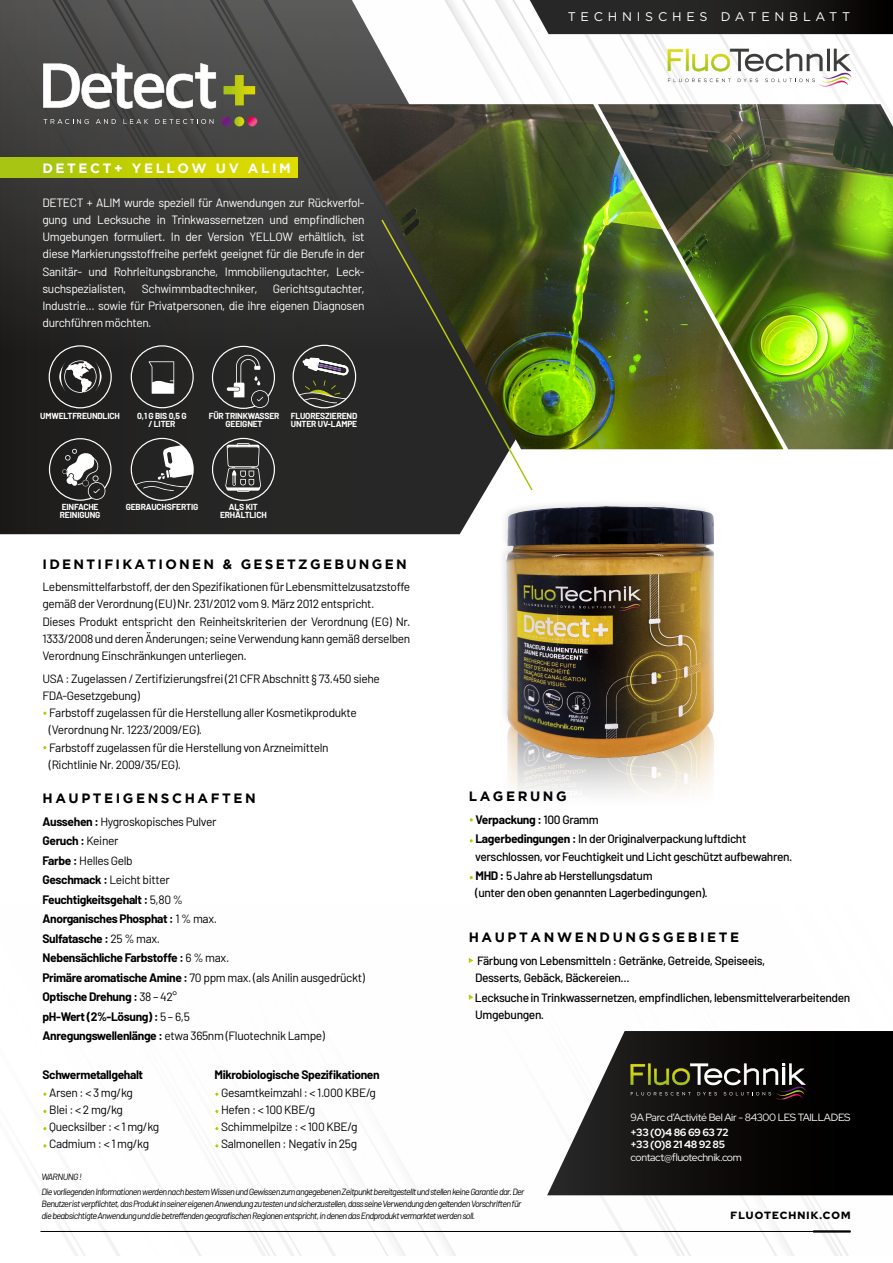
<style>
.page{position:relative;width:893px;height:1263px;background:#fff}
.page>*{position:absolute;margin:0;border:0;box-sizing:border-box;transform-origin:0 0}
.t1{font:700 13.5px "Gotham";letter-spacing:.19em;color:#000}
.t2{font:700 13.5px "Gotham";letter-spacing:.17em;color:#000}
.t3{font:700 13.5px "Gotham";letter-spacing:.19em;color:#fff}
.t4{font:12.6px "Gotham";letter-spacing:.38em;color:#fff}
.t5{font:12px/17.2px "Barlow";letter-spacing:-.03em;color:#000}
.t6{font:12px/17.2px "Barlow";letter-spacing:-.03em;color:#fff;text-align:justify}
.t7{font:700 12px/19.5px "Barlow";letter-spacing:-.03em;color:#000}
.t8{font:500 12px/19.5px "Barlow";letter-spacing:-.03em;color:#000}
.t9{font:10.5px "Red Hat Display";letter-spacing:-.03em;color:#fff}
.t10{font:700 10.5px/12.6px "Red Hat Display";letter-spacing:-.04em;color:#fff}
.t11{font:900 10.5px "Red Hat Display";letter-spacing:.11em;color:#000}
.t12{font:italic 9px/15px "Barlow";letter-spacing:-.07em;color:#000}
.t13{font:700 8.55px/8.2px "Barlow";letter-spacing:-.02em;color:#fff;text-align:center}
.s1{font-weight:400}
.s2{font-weight:700}
</style>
<div class="page">
<svg style="left:0;top:514px;width:472px;height:20px;background:#272625"></svg>
<img style="left:39px;top:761px;width:853px;height:494px">
<img style="left:0;top:0;width:892px;height:514px">
<svg style="left:43px;top:711px;width:4px;height:5px"></svg>
<svg style="left:43px;top:745px;width:4px;height:5px"></svg>
<svg style="left:224px;top:75px;width:31px;height:30px"></svg>
<svg style="left:44px;top:119px;width:45px;height:5px"></svg>
<svg style="left:96px;top:119px;width:20px;height:5px"></svg>
<svg style="left:123px;top:119px;width:25px;height:5px"></svg>
<svg style="left:155px;top:119px;width:58px;height:5px"></svg>
<svg style="left:221px;top:117px;width:36px;height:9px"></svg>
<svg style="left:43px;top:63px;width:173px;height:46px"></svg>
<div style="left:0;top:158px;width:297px;height:20px;background:linear-gradient(to right,#a2c211,#e4de00)"></div>
<svg style="left:43px;top:1092px;width:4px;height:4px"></svg>
<svg style="left:43px;top:1109px;width:4px;height:5px"></svg>
<svg style="left:43px;top:1126px;width:4px;height:5px"></svg>
<svg style="left:43px;top:1143px;width:4px;height:5px"></svg>
<svg style="left:214px;top:1092px;width:5px;height:4px"></svg>
<svg style="left:214px;top:1109px;width:5px;height:5px"></svg>
<svg style="left:214px;top:1126px;width:5px;height:5px"></svg>
<svg style="left:214px;top:1143px;width:5px;height:5px"></svg>
<img style="left:505px;top:775px;width:208px;height:83px">
<div style="left:497px;top:498px;width:220px;height:263px;background:#000;opacity:.1"></div>
<img style="left:505px;top:490px;width:208px;height:285px">
<svg style="left:530px;top:0;width:363px;height:34px;background:#242423"></svg>
<svg style="left:668px;top:49px;width:183px;height:40px"></svg>
<hr style="left:813px;top:1230px;width:38px;height:2px;background:#000">
<hr style="left:40px;top:1231px;width:810px;height:1px;background:#000">
<svg style="left:547px;top:1031px;width:346px;height:164px;background:#2b2a29"></svg>
<svg style="left:631px;top:1063px;width:175px;height:39px;background:#39372b"></svg>
<svg style="left:469px;top:817px;width:5px;height:5px"></svg>
<svg style="left:469px;top:838px;width:5px;height:5px"></svg>
<svg style="left:469px;top:875px;width:5px;height:5px"></svg>
<svg style="left:469px;top:958px;width:4px;height:5px"></svg>
<svg style="left:469px;top:994px;width:4px;height:6px"></svg>
<svg style="left:49px;top:345px;width:63px;height:63px;background:#464544"></svg>
<svg style="left:131px;top:438px;width:63px;height:63px"></svg>
<svg style="left:212px;top:438px;width:63px;height:63px;background:#494948"></svg>
<svg style="left:212px;top:346px;width:63px;height:63px;background:#444343"></svg>
<svg style="left:131px;top:345px;width:63px;height:63px;background:#424241"></svg>
<svg style="left:49px;top:438px;width:63px;height:76px;background:#464544"></svg>
<svg style="left:293px;top:345px;width:63px;height:63px;background:#4c4c48"></svg>
<p class="t3" style="left:43px;top:160px;width:250px">DETECT+ YELLOW UV ALIM</p>
<p class="t6" style="left:43px;top:193px;width:323px">DETECT + ALIM wurde speziell für Anwendungen zur Rückverfol&shy;gung und Lecksuche in Trinkwassernetzen und empfindlichen Umgebungen formuliert. In der Version YELLOW erhältlich, ist diese Markierungsstoffreihe perfekt geeignet für die Berufe in der Sanitär- und Rohrleitungsbranche, Immobiliengutachter, Leck&shy;suchspezialisten,</p>
<p class="t6" style="left:43px;top:279px;width:323px;text-indent:230px">Gerichtsgutachter, Industrie... sowie für Privatpersonen, die ihre eigenen Diagnosen durchführen möchten.</p>
<p class="t6" style="left:142px;top:279px;width:117px">Schwimmbadtechniker,</p>
<p class="t13" style="left:40px;top:411px;width:81px">UMWELTFREUNDLICH</p>
<p class="t13" style="left:209px;top:411px;width:72px">FÜR TRINKWASSER<br>GEEIGNET</p>
<p class="t13" style="left:137px;top:411px;width:51px">0,1 G BIS 0,5 G / LITER</p>
<p class="t13" style="left:291px;top:411px;width:68px;text-align:left">FLUORESZIEREND<br>UNTER UV-LAMPE</p>
<p class="t13" style="left:60px;top:502px;width:42px;text-align:left">EINFACHE<br>REINIGUNG</p>
<p class="t13" style="left:126px;top:502px;width:74px">GEBRAUCHSFERTIG</p>
<p class="t13" style="left:220px;top:502px;width:48px">ALS KIT<br>ERHÄLTLICH</p>
<p class="t2" style="left:43px;top:556px;width:366px">IDENTIFIKATIONEN &amp; GESETZGEBUNGEN</p>
<p class="t5" style="left:43px;top:577px;width:369px">Lebensmittelfarbstoff, der den Spezifikationen für Lebensmittelzusatzstoffe gemäß der Verordnung (EU) Nr. 231/2012 vom 9. März 2012 entspricht.<br>Dieses Produkt entspricht den Reinheitskriterien der Verordnung (EG) Nr.<br>1333/2008 und deren Änderungen; seine Verwendung kann gemäß derselben Verordnung Einschränkungen unterliegen.</p>
<p class="t5" style="left:43px;top:669px;width:339px">USA : Zugelassen / Zertifizierungsfrei (21 CFR Abschnitt § 73.450 siehe</p>
<p class="t5" style="left:43px;top:686px;width:99px">FDA-Gesetzgebung)</p>
<p class="t5" style="left:49px;top:703px;width:309px">Farbstoff zugelassen für die Herstellung aller Kosmetikprodukte</p>
<p class="t5" style="left:49px;top:720px;width:155px">(Verordnung Nr. 1223/2009/EG).</p>
<p class="t5" style="left:49px;top:738px;width:281px">Farbstoff zugelassen für die Herstellung von Arzneimitteln</p>
<p class="t5" style="left:49px;top:755px;width:134px">(Richtlinie Nr. 2009/35/EG).</p>
<p class="t1" style="left:43px;top:791px;width:215px">HAUPTEIGENSCHAFTEN</p>
<p class="t7" style="left:43px;top:811px;width:324px">Aussehen : <span class="s1">Hygroskopisches Pulver<br></span>Geruch : <span class="s1">Keiner<br></span>Farbe : <span class="s1">Helles Gelb<br></span>Geschmack : <span class="s1">Leicht bitter<br></span>Feuchtigkeitsgehalt : <span class="s1">5,80 %<br></span>Anorganisches Phosphat : <span class="s1">1 % max.<br></span>Sulfatasche : <span class="s1">25 % max.<br></span>Nebensächliche Farbstoffe : <span class="s1">6 % max.<br></span>Primäre aromatische Amine : <span class="s1">70 ppm max. (als Anilin ausgedrückt)<br></span>Optische Drehung : <span class="s1">38 – 42°<br></span>pH-Wert (2%-Lösung) : <span class="s1">5 – 6,5<br></span>Anregungswellenlänge : <span class="s1">etwa 365nm (Fluotechnik Lampe)</span></p>
<p class="t7" style="left:43px;top:1064px;width:102px">Schwermetallgehalt</p>
<p class="t5" style="left:49px;top:1083px;width:112px">Arsen : &lt; 3 mg/kg<br>Blei : &lt; 2 mg/kg<br>Quecksilber : &lt; 1 mg/kg<br>Cadmium : &lt; 1 mg/kg</p>
<p class="t7" style="left:214px;top:1064px;width:167px">Mikrobiologische Spezifikationen</p>
<p class="t5" style="left:221px;top:1083px;width:156px">Gesamtkeimzahl : &lt; 1.000 KBE/g<br>Hefen : &lt; 100 KBE/g<br>Schimmelpilze : &lt; 100 KBE/g<br>Salmonellen : Negativ in 25g</p>
<p class="t4" style="left:568px;top:10px;width:284px">TECHNISCHES DATENBLATT</p>
<p class="t1" style="left:469px;top:789px;width:99px">LAGERUNG</p>
<p class="t8" style="left:475px;top:809px;width:273px"><span class="s2">Verpackung :</span> 100 Gramm<br><span class="s2">Lagerbedingungen :</span> In der Originalverpackung luftdicht</p>
<p class="t8" style="left:475px;top:845px;width:319px">verschlossen, vor Feuchtigkeit und Licht geschützt aufbewahren.<br><span class="s2">MHD :</span> 5 Jahre ab Herstellungsdatum</p>
<p class="t8" style="left:475px;top:882px;width:234px">(unter den oben genannten Lagerbedingungen).</p>
<p class="t1" style="left:469px;top:930px;width:272px">HAUPTANWENDUNGSGEBIETE</p>
<p class="t8" style="left:475px;top:951px;width:292px;line-height:17.2px">Färbung von Lebensmitteln : Getränke, Getreide, Speiseeis,<br>Desserts, Gebäck, Bäckereien...</p>
<p class="t8" style="left:475px;top:988px;width:377px;line-height:17.2px">Lecksuche in Trinkwassernetzen, empfindlichen, lebensmittelverarbeitenden<br>Umgebungen.</p>
<p class="t9" style="left:631px;top:1110px;width:221px">9A Parc d’Activité Bel Air - 84300 LES TAILLADES</p>
<p class="t10" style="left:631px;top:1125px;width:100px">+33 (0)4 86 69 63 72 +33 (0)8 21 48 92 85</p>
<p class="t9" style="left:631px;top:1150px;width:113px">contact@fluotechnik.com</p>
<p class="t12" style="left:42px;top:1169px;width:484px">WARNUNG !<br>Die vorliegenden Informationen werden nach bestem Wissen und Gewissen zum angegebenen Zeitpunkt bereitgestellt und stellen keine Garantie dar. Der</p>
<p class="t12" style="left:42px;top:1197px;width:481px;line-height:12px">Benutzer ist verpflichtet, das Produkt in seiner eigenen Anwendung zu testen und sicherzustellen, dass seine Verwendung den geltenden Vorschriften für die beabsichtigte Anwendung und die betreffenden geografischen Regionen entspricht, in denen das Endprodukt vermarktet werden soll.</p>
<p class="t11" style="left:730px;top:1208px;width:122px">FLUOTECHNIK.COM</p>
</div>
